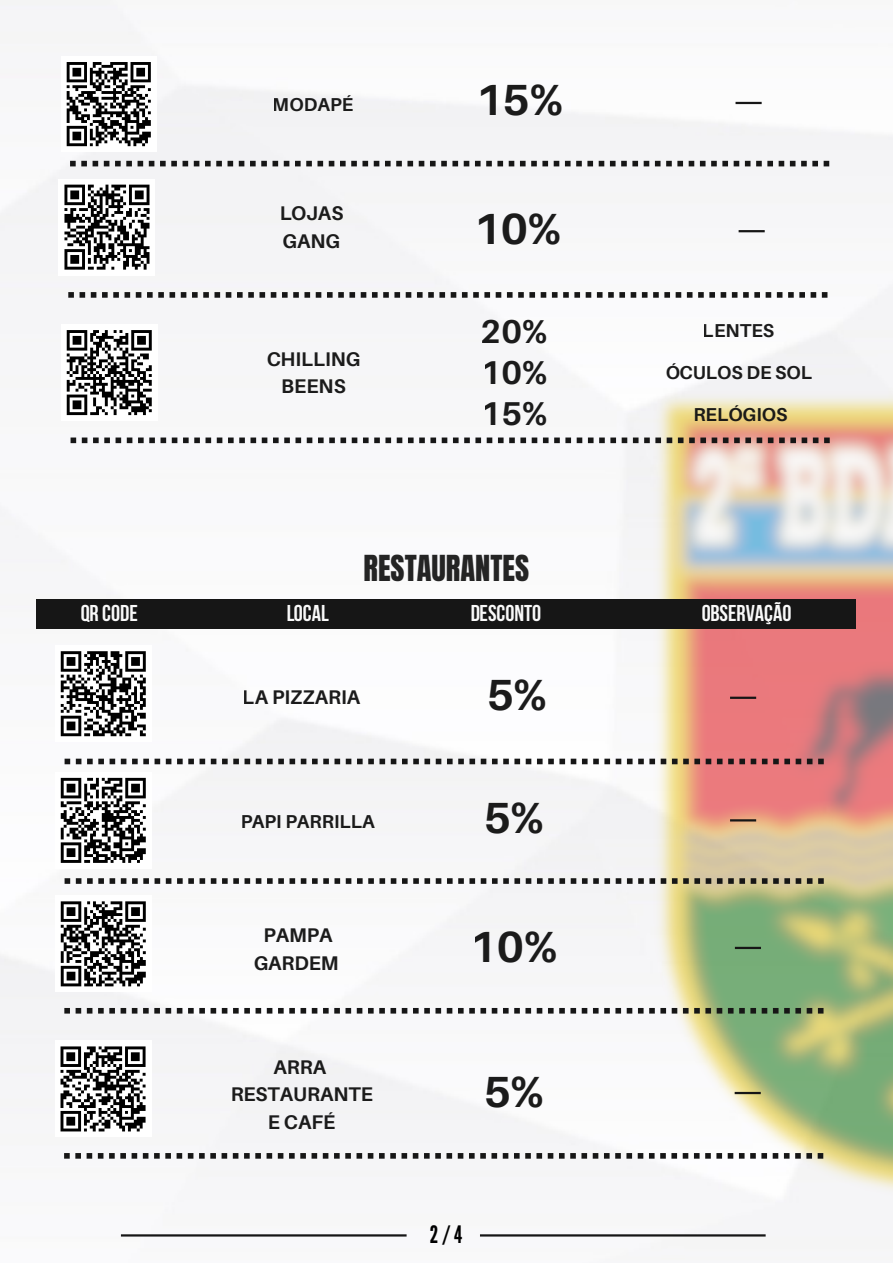
<style>
.page{position:relative;width:893px;height:1264px;background:#fff}
.page>*{position:absolute;margin:0;border:0;box-sizing:border-box;transform-origin:0 0}
.t1{font:700 43.65px "Aileron";color:#161616}
.t2{font:700 33px "Aileron";color:#161616}
.t3{font:30.45px "Anton";color:#242424}
.t4{font:24px "League Gothic";color:#000}
.t5{font:700 22.8px "Bebas Neue";color:#fff}
.t6{font:700 19.8px/27.6px "Aileron";color:#161616;text-align:center}
.t7{font:700 18.6px "Aileron";color:#161616}
</style>
<div class="page">
<img style="left:0;top:0;width:892px;height:1259px">
<img style="left:443px;top:248px;width:449px;height:980px">
<hr style="left:121px;top:1234px;width:285px;height:2px;background:#161616">
<hr style="left:480px;top:1234px;width:285px;height:2px;background:#161616">
<svg style="left:65px;top:758px;width:758px;height:6px"></svg>
<div style="left:37px;top:599px;width:819px;height:30px;background:#161616"></div>
<hr style="left:730px;top:696px;width:26px;height:3px;background:#161616">
<hr style="left:730px;top:819px;width:26px;height:2px;background:#161616">
<hr style="left:734px;top:946px;width:27px;height:3px;background:#161616">
<svg style="left:65px;top:878px;width:758px;height:5px"></svg>
<div style="left:55px;top:645px;width:97px;height:97px;background:#fff"></div>
<svg style="left:60px;top:651px;width:86px;height:86px"></svg>
<div style="left:55px;top:772px;width:97px;height:96px;background:#fff"></div>
<svg style="left:60px;top:777px;width:86px;height:86px"></svg>
<div style="left:55px;top:895px;width:97px;height:97px;background:#fff"></div>
<svg style="left:60px;top:901px;width:86px;height:86px"></svg>
<svg style="left:64px;top:1007px;width:759px;height:6px"></svg>
<hr style="left:734px;top:1091px;width:26px;height:3px;background:#161616">
<div style="left:55px;top:1040px;width:96px;height:97px;background:#fff"></div>
<svg style="left:60px;top:1046px;width:86px;height:86px"></svg>
<svg style="left:64px;top:1152px;width:759px;height:6px"></svg>
<svg style="left:68px;top:292px;width:759px;height:6px"></svg>
<hr style="left:738px;top:230px;width:26px;height:2px;background:#161616">
<div style="left:59px;top:179px;width:96px;height:96px;background:#fff"></div>
<svg style="left:64px;top:184px;width:86px;height:86px"></svg>
<svg style="left:71px;top:437px;width:758px;height:6px"></svg>
<div style="left:61px;top:324px;width:97px;height:97px;background:#fff"></div>
<svg style="left:66px;top:330px;width:86px;height:86px"></svg>
<hr style="left:735px;top:102px;width:26px;height:2px;background:#161616">
<svg style="left:70px;top:161px;width:759px;height:5px"></svg>
<div style="left:61px;top:56px;width:96px;height:96px;background:#fff"></div>
<svg style="left:66px;top:62px;width:85px;height:85px"></svg>
<p class="t7" style="left:273px;top:93px;width:82px">MODAPÉ</p>
<h1 class="t1" style="left:475px;top:73px;width:89px">15%</h1>
<p class="t6" style="left:279px;top:199px;width:66px;text-align:left">LOJAS<br>GANG</p>
<h1 class="t1" style="left:473px;top:201px;width:89px">10%</h1>
<h2 class="t2" style="left:481px;top:311px;width:68px">20%</h2>
<p class="t6" style="left:266px;top:345px;width:96px">CHILLING<br>BEENS</p>
<h2 class="t2" style="left:481px;top:352px;width:68px">10%</h2>
<h2 class="t2" style="left:481px;top:393px;width:68px">15%</h2>
<p class="t3" style="left:363px;top:547px;width:167px">RESTAURANTES</p>
<p class="t7" style="left:702px;top:319px;width:73px">LENTES</p>
<p class="t7" style="left:665px;top:361px;width:148px">ÓCULOS DE SOL</p>
<p class="t7" style="left:693px;top:403px;width:96px">RELÓGIOS</p>
<p class="t5" style="left:81px;top:604px;width:59px">QR CODE</p>
<p class="t5" style="left:286px;top:604px;width:44px">LOCAL</p>
<p class="t5" style="left:470px;top:604px;width:72px">DESCONTO</p>
<p class="t5" style="left:701px;top:604px;width:91px">OBSERVAÇÃO</p>
<p class="t6" style="left:243px;top:682px;width:119px">LA PIZZARIA</p>
<p class="t7" style="left:240px;top:810px;width:136px">PAPI PARRILLA</p>
<p class="t6" style="left:253px;top:921px;width:87px">PAMPA<br>GARDEM</p>
<p class="t6" style="left:230px;top:1052px;width:144px">ARRA<br>RESTAURANTE<br>E CAFÉ</p>
<h1 class="t1" style="left:486px;top:667px;width:62px">5%</h1>
<h1 class="t1" style="left:483px;top:790px;width:62px">5%</h1>
<h1 class="t1" style="left:469px;top:919px;width:89px">10%</h1>
<h1 class="t1" style="left:483px;top:1064px;width:62px">5%</h1>
<p class="t4" style="left:430px;top:1220px;width:34px">2/4</p>
</div>
